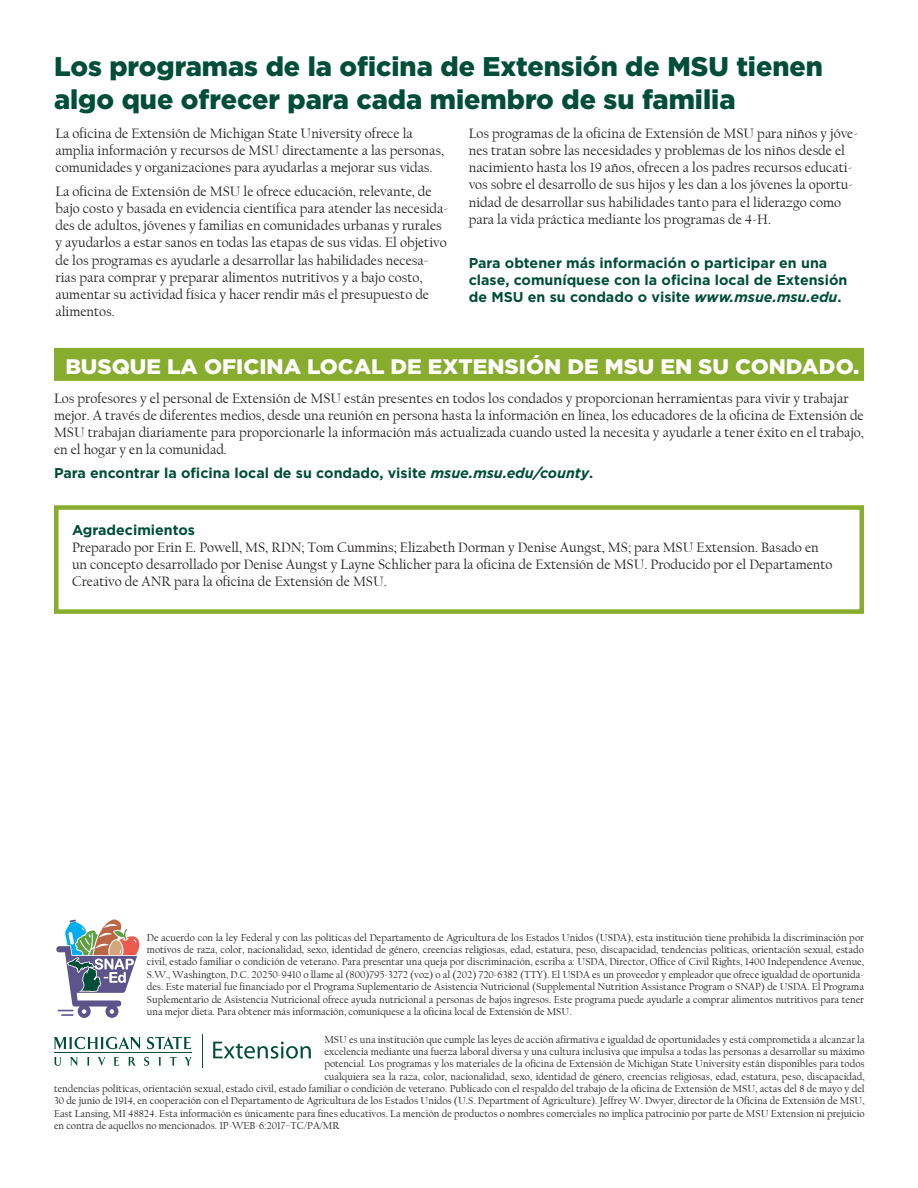
<style>
.page{position:relative;width:918px;height:1188px;background:#fff}
.page>*{position:absolute;margin:0;border:0;box-sizing:border-box;transform-origin:0 0}
.t1{font:900 27px/32.4px "Gotham";color:#004e38}
.t2{font:900 21px "Gotham";color:#fff;scale:1.04 1}
.t3{font:14.25px/17.1px "Californian FB";color:#231f20}
.t4{font:700 14.25px "Gotham";color:#004e38}
.t5{font:10.5px/12.5px "Californian FB";color:#231f20;text-align:justify}
.s1{font-style:italic}
</style>
<div class="page">
<div style="left:54px;top:348px;width:810px;height:33px;background:#88ac2e"></div>
<div style="left:54px;top:505px;width:810px;height:109px;border:4px solid #88ac2e"></div>
<svg style="left:56px;top:919px;width:84px;height:99px"></svg>
<svg style="left:54px;top:1057px;width:7px;height:9px"></svg>
<svg style="left:70px;top:1057px;width:8px;height:9px"></svg>
<svg style="left:87px;top:1057px;width:2px;height:9px"></svg>
<svg style="left:98px;top:1057px;width:7px;height:9px"></svg>
<svg style="left:114px;top:1057px;width:5px;height:9px"></svg>
<svg style="left:128px;top:1057px;width:8px;height:9px"></svg>
<svg style="left:144px;top:1057px;width:5px;height:9px"></svg>
<svg style="left:159px;top:1057px;width:2px;height:9px"></svg>
<svg style="left:170px;top:1057px;width:7px;height:9px"></svg>
<svg style="left:185px;top:1057px;width:7px;height:9px"></svg>
<svg style="left:54px;top:1037px;width:86px;height:13px"></svg>
<svg style="left:147px;top:1037px;width:44px;height:12px"></svg>
<hr style="left:54px;top:1052px;width:138px;height:1px;background:#004e38">
<svg style="left:213px;top:1042px;width:98px;height:17px"></svg>
<hr style="left:202px;top:1035px;width:1px;height:33px;background:#004e38">
<h1 class="t1" style="left:54px;top:50px;width:771px">Los programas de la oficina de Extensión de MSU tienen algo que ofrecer para cada miembro de su familia</h1>
<h3 class="t3" style="left:56px;top:125px;width:359px">La oficina de Extensión de Michigan State University ofrece la</h3>
<h3 class="t3" style="left:469px;top:125px;width:391px">Los programas de la oficina de Extensión de MSU para niños y jóve-</h3>
<h3 class="t3" style="left:56px;top:142px;width:390px">amplia información y recursos de MSU directamente a las personas,</h3>
<h3 class="t3" style="left:469px;top:142px;width:378px">nes tratan sobre las necesidades y problemas de los niños desde el</h3>
<h3 class="t3" style="left:56px;top:159px;width:379px">comunidades y organizaciones para ayudarlas a mejorar sus vidas.</h3>
<h3 class="t3" style="left:469px;top:159px;width:386px">nacimiento hasta los 19 años, ofrecen a los padres recur sos educati&shy;vos sobre el desarrollo de sus hijos y les dan a los jóvenes la oportu-</h3>
<h3 class="t3" style="left:56px;top:183px;width:378px">La oficina de Extensión de MSU le ofrece educación, relevante, de</h3>
<h3 class="t3" style="left:469px;top:194px;width:374px">nidad de desarrollar sus habilidades tanto para el liderazgo como</h3>
<h3 class="t3" style="left:56px;top:200px;width:394px">bajo costo y basada en evidencia científica para atender las necesida-</h3>
<h3 class="t3" style="left:469px;top:211px;width:304px">para la vida práctica mediante los programas de 4-H.</h3>
<h3 class="t3" style="left:56px;top:217px;width:393px">des de adultos, jóvenes y familias en comunidades urbanas y rurales y ayudarlos a estar sanos en todas las etapas de sus vidas. El objetivo de los programas es ayudarle a desarrollar las habilidades necesa-</h3>
<h3 class="t4" style="left:469px;top:253px;width:360px">Para obtener más información o participar en una</h3>
<h3 class="t3" style="left:56px;top:269px;width:369px">rias para comprar y preparar alimentos nutritivos y a bajo costo,</h3>
<h3 class="t4" style="left:469px;top:270px;width:380px">clase, comuníquese con la oficina local de Extensión</h3>
<h3 class="t3" style="left:56px;top:286px;width:375px">aumentar su actividad física y hacer rendir más el presupuesto de</h3>
<h3 class="t4" style="left:469px;top:287px;width:374px">de MSU en su condado o visite <span class="s1">www.msue.msu.edu</span>.</h3>
<h3 class="t3" style="left:56px;top:303px;width:61px">alimentos.</h3>
<h2 class="t2" style="left:65px;top:352px;width:765px">BUSQUE LA OFICINA LOCAL DE EXTENSIÓN DE MSU EN SU CONDADO.</h2>
<p class="t3" style="left:54px;top:390px;width:811px">Los profesores y el personal de Extensión de MSU están presentes en todos los condados y proporcionan herramientas para vivir y trabajar mejor. A través de diferentes medios, desde una reunión en persona hasta la información en línea, los educadores de la oficina de Extensión de MSU trabajan diariamente para proporcionarle la información más actualizada cuando usted la necesita y ayudarle a tener éxito en el trabajo, en el hogar y en la comunidad.</p>
<h3 class="t4" style="left:54px;top:463px;width:541px">Para encontrar la oficina local de su condado, visite <span class="s1">msue.msu.edu/county</span>.</h3>
<h3 class="t4" style="left:72px;top:520px;width:125px">Agradecimientos</h3>
<p class="t3" style="left:72px;top:539px;width:762px">Preparado por Erin E. Powell, MS, RDN; Tom Cummins; Elizabeth Dorman y Denise Aungst, MS; para MSU Extension. Basado en un concepto desarrollado por Denise Aungst y Layne Schlicher para la oficina de Extensión de MSU. Producido por el Depar tamento<br>Creativo de ANR para la oficina de Extensión de MSU.</p>
<p class="t5" style="left:147px;top:931px;width:719px">De acuerdo con la ley Federal y con las políticas del Departamento de Agricultura de los Estados Unidos (USDA), esta institución tiene prohibida la discriminación por motivos de raza, color, nacionalidad, sexo, identidad de género, creencias religiosas, edad, estatura, peso, discapacidad, tendencias políticas, orientación sexual, estado civil, estado familiar o condición de veterano. Para presentar una queja por discriminación, escriba a: USDA, Director, Office of Civil Rights, 1400 Independence Avenue, S.W., Washington, D.C. 20250-9410 o llame al (800)795-3272 (voz) o al (202) 720-6382 (TTY). El USDA es un proveedor y empleador que ofrece igualdad de oportunida&shy;des. Este material fue financiado por el Programa Suplementario de Asistencia Nutricional (Supplemental Nutrition Assistance Program o SNAP) de USDA. El Programa Suplementario de Asistencia Nutricional ofrece ayuda nutricional a personas de bajos ingresos. Este programa puede ayudarle a comprar alimentos nutritivos para tener una mejor dieta. Para obtener más información, comuníquese a la oficina local de Extensión de MSU.</p>
<p class="t5" style="left:324px;top:1033px;width:542px">MSU es una institución que cumple las leyes de acción afirmativa e igualdad de oportunidades y está comprometida a alcanzar la</p>
<p class="t5" style="left:324px;top:1045px;width:542px">excelencia mediante una fuerza laboral diversa y una cultura inclusiva que impulsa a todas las personas a desarrollar su máximo</p>
<p class="t5" style="left:324px;top:1058px;width:542px">potencial. Los programas y los materiales de la oficina de Extensión de Michigan State University están disponibles para todos</p>
<p class="t5" style="left:324px;top:1070px;width:542px">cualquiera sea la raza, color, nacionalidad, sexo, identidad de género, creencias religiosas, edad, estatura, peso, discapacidad,</p>
<p class="t5" style="left:54px;top:1083px;width:812px">tendencias políticas, orientación sexual, estado civil, estado familiar o condición de veterano. Publicado con el respaldo del trabajo de la oficina de Extensión de MSU, actas del 8 de mayo y del</p>
<p class="t5" style="left:54px;top:1095px;width:812px">30 de junio de 1914, en cooperación con el Departamento de Agricultura de los Estados Unidos (U.S. Department of Agriculture). Jeffrey W. Dwyer, director de la Oficina de Extensión de MSU,</p>
<p class="t5" style="left:54px;top:1107px;width:812px">East Lansing, MI 48824. Esta información es únicamente para fines educativos. La mención de productos o nombres comerciales no implica patrocinio por parte de MSU Extension ni prejuicio</p>
<p class="t5" style="left:54px;top:1120px;width:287px">en contra de aquellos no mencionados. 1P-WEB-6:2017–TC/PA/MR</p>
</div>
